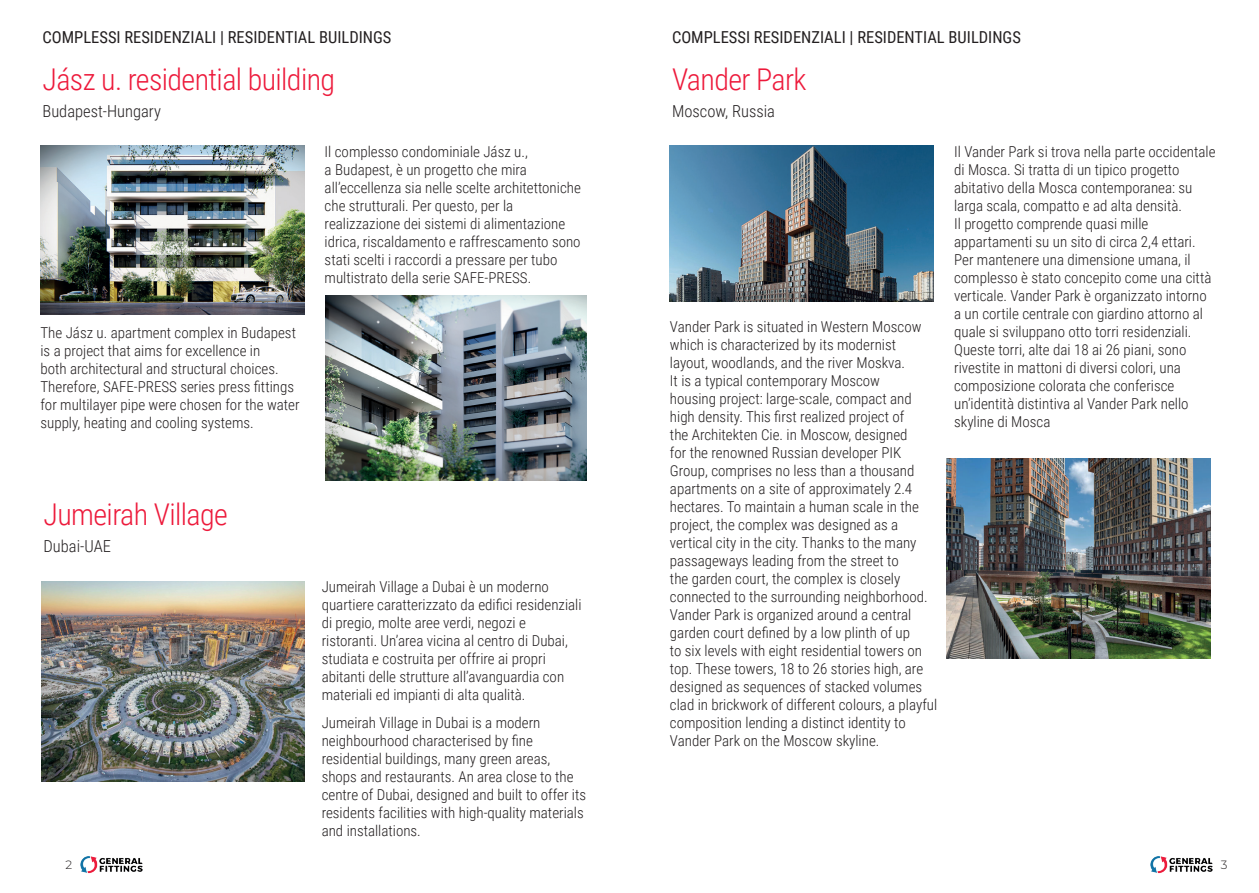
<style>
.page{position:relative;width:1259px;height:893px;background:#fff}
.page>*{position:absolute;margin:0;border:0;box-sizing:border-box;transform-origin:0 0}
.t1{font:300 30px "Roboto Condensed";letter-spacing:-.02em;color:#ed1a3b}
.t2{font:16.5px "Roboto Condensed";color:#231f20}
.t3{font:300 16.5px "Roboto Condensed";color:#231f20}
.t4{font:300 15px/18px "Roboto Condensed";color:#231f20}
.t5{font:300 12px "Montserrat";color:#231f20}
</style>
<div class="page">
<img style="left:80px;top:856px;width:63px;height:18px">
<img style="left:1150px;top:856px;width:63px;height:18px">
<img style="left:325px;top:295px;width:262px;height:185px">
<img style="left:40px;top:146px;width:264px;height:168px">
<img style="left:41px;top:581px;width:263px;height:200px">
<img style="left:670px;top:146px;width:264px;height:156px">
<img style="left:947px;top:458px;width:263px;height:201px">
<p class="t2" style="left:43px;top:25px;width:350px">COMPLESSI RESIDENZIALI | RESIDENTIAL BUILDINGS</p>
<h1 class="t1" style="left:43px;top:58px;width:294px">Jász u. residential building</h1>
<p class="t3" style="left:43px;top:99px;width:120px">Budapest-Hungary</p>
<p class="t4" style="left:325px;top:142px;width:258px">Il complesso condominiale Jász u.,<br>a Budapest, è un progetto che mira all’eccellenza sia nelle scelte architettoniche che strutturali. Per questo, per la realizzazione dei sistemi di alimentazione idrica, riscaldamento e raffrescamento sono stati scelti i raccordi a pressare per tubo multistrato della serie SAFE-PRESS.</p>
<p class="t4" style="left:40px;top:323px;width:261px">The Jász u. apartment complex in Budapest is a project that aims for excellence in<br>both architectural and structural choices.<br>Therefore, SAFE-PRESS series press fittings for multilayer pipe were chosen for the water supply, heating and cooling systems.</p>
<h1 class="t1" style="left:44px;top:494px;width:186px">Jumeirah Village</h1>
<p class="t3" style="left:44px;top:535px;width:69px">Dubai-UAE</p>
<p class="t4" style="left:322px;top:577px;width:261px">Jumeirah Village a Dubai è un moderno quartiere caratterizzato da edifici residenziali di pregio, molte aree verdi, negozi e ristoranti. Un’area vicina al centro di Dubai, studiata e costruita per offrire ai propri abitanti delle strutture all’avanguardia con materiali ed impianti di alta qualità.</p>
<p class="t4" style="left:322px;top:713px;width:266px">Jumeirah Village in Dubai is a modern neighbourhood characterised by fine residential buildings, many green areas, shops and restaurants. An area close to the centre of Dubai, designed and built to offer its residents facilities with high-quality materials and installations.</p>
<p class="t2" style="left:672px;top:25px;width:350px">COMPLESSI RESIDENZIALI | RESIDENTIAL BUILDINGS</p>
<h1 class="t1" style="left:672px;top:58px;width:136px">Vander Park</h1>
<p class="t3" style="left:672px;top:99px;width:104px">Moscow, Russia</p>
<p class="t4" style="left:670px;top:317px;width:269px">Vander Park is situated in Western Moscow which is characterized by its modernist layout, woodlands, and the river Moskva.<br>It is a typical contemporary Moscow<br>housing project: large-scale, compact and high density. This first realized project of<br>the Architekten Cie. in Moscow, designed<br>for the renowned Russian developer PIK Group, comprises no less than a thousand apartments on a site of approximately 2.4 hectares. To maintain a human scale in the project, the complex was designed as a vertical city in the city. Thanks to the many passageways leading from the street to<br>the garden court, the complex is closely connected to the surrounding neighborhood.<br>Vander Park is organized around a central garden court defined by a low plinth of up<br>to six levels with eight residential towers on top. These towers, 18 to 26 stories high, are designed as sequences of stacked volumes clad in brickwork of different colours, a playful composition lending a distinct identity to Vander Park on the Moscow skyline.</p>
<p class="t4" style="left:954px;top:142px;width:263px">Il Vander Park si trova nella parte occidentale di Mosca. Si tratta di un tipico progetto abitativo della Mosca contemporanea: su larga scala, compatto e ad alta densità.<br>Il progetto comprende quasi mille appartamenti su un sito di circa 2,4 ettari.<br>Per mantenere una dimensione umana, il complesso è stato concepito come una città verticale. Vander Park è organizzato intorno a un cortile centrale con giardino attorno al quale si sviluppano otto torri residenziali.<br>Queste torri, alte dai 18 ai 26 piani, sono rivestite in mattoni di diversi colori, una composizione colorata che conferisce un’identità distintiva al Vander Park nello skyline di Mosca</p>
<p class="t5" style="left:65px;top:857px;width:8px">2</p>
<p class="t5" style="left:1220px;top:857px;width:8px">3</p>
</div>
